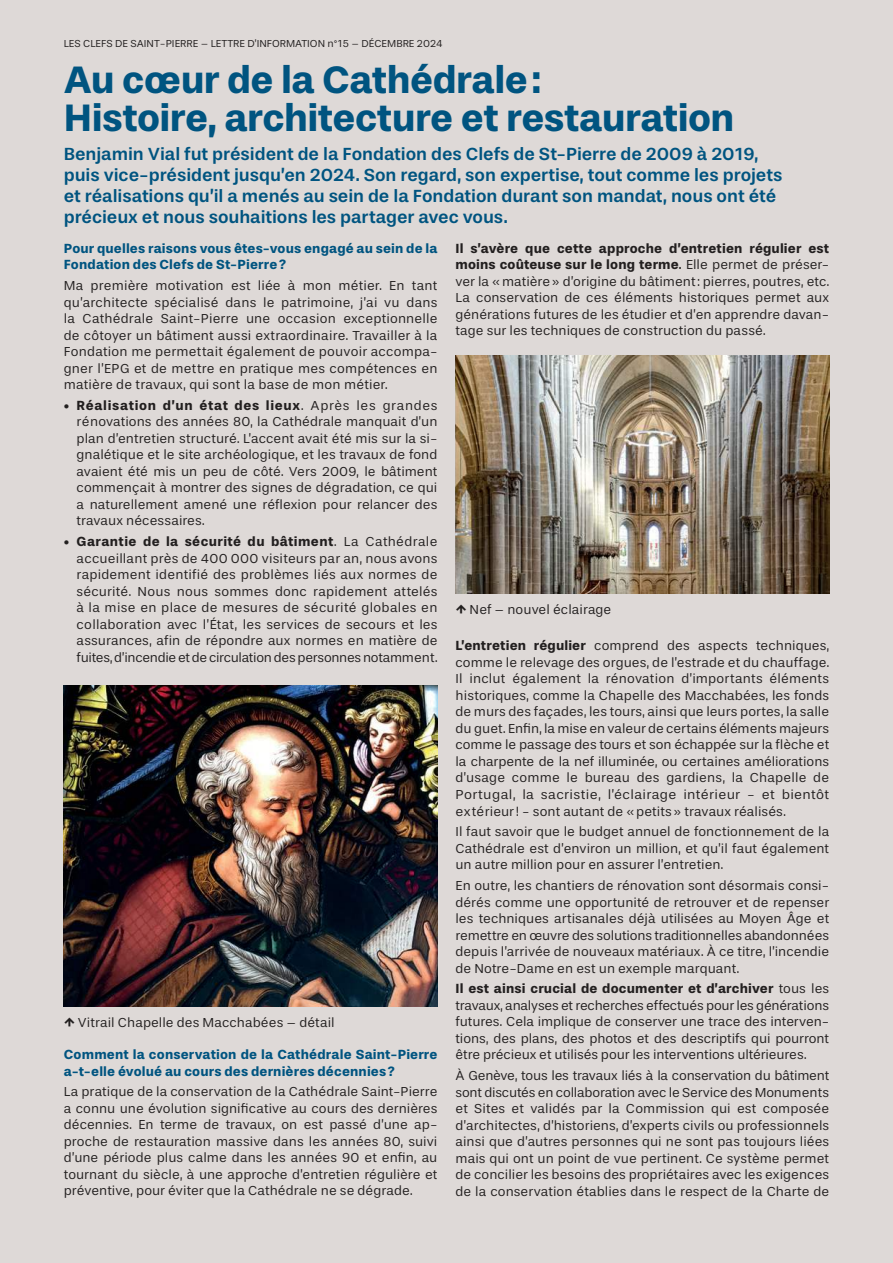
<style>
.page{position:relative;width:893px;height:1263px;background:#e2dddb}
.page>*{position:absolute;margin:0;border:0;box-sizing:border-box;transform-origin:0 0}
.t1{font:700 39px/37.5px "Stevie Sans";letter-spacing:-.015em;color:#005480}
.t2{font:500 18px/21px "Stevie Sans";letter-spacing:-.005em;color:#005480}
.t3{font:13.5px/16.5px "Stevie Sans";letter-spacing:.005em;color:#221f1f;text-align:justify}
.t4{font:700 13.5px/16.5px "Stevie Sans";letter-spacing:.01em;color:#005480}
.t5{font:10.5px "Stevie Sans";color:#221f1f}
.s1{font-weight:700}
.s2{font-style:inherit}
</style>
<div class="page">
<img style="left:455px;top:356px;width:374px;height:238px">
<img style="left:64px;top:685px;width:373px;height:321px">
<p class="t5" style="left:64px;top:38px;width:380px">LES CLEFS DE SAINT-PIERRE – LETTRE D’INFORMATION n°15 – DÉCEMBRE 2024</p>
<h1 class="t1" style="left:64px;top:61px;width:672px">Au cœur de la Cathédrale:<br>Histoire, architecture et restauration</h1>
<p class="t2" style="left:64px;top:145px;width:720px">Benjamin Vial fut président de la Fondation des Clefs de St-Pierre de 2009 à 2019, puis vice-président jusqu’en 2024. Son regard, son expertise, tout comme les projets et réalisations qu’il a menés au sein de la Fondation durant son mandat, nous ont été précieux et nous souhaitions les partager avec vous.</p>
<p class="t4" style="left:64px;top:240px;width:375px">Pour quelles raisons vous êtes-vous engagé au sein de la<br>Fondation des Clefs de St-Pierre?</p>
<p class="t3" style="left:64px;top:278px;width:375px">Ma première motivation est liée à mon métier. En tant qu’architecte spécialisé dans le patrimoine, j’ai vu dans la Cathédrale Saint-Pierre une occasion exceptionnelle de côtoyer un bâtiment aussi extraordinaire. Travailler à la Fondation me permettait également de pouvoir accompa&shy;gner l’EPG et de mettre en pratique mes compétences en matière de travaux, qui sont la base de mon métier.</p>
<p class="t3" style="left:77px;top:397px;width:362px;text-indent:-13px"><span class="s1">• Réalisation d’un état des lieux</span>. Après les grandes rénovations des années 80, la Cathédrale manquait d’un plan d’entretien structuré. L’accent avait été mis sur la si&shy;gnalétique et le site archéologique, et les travaux de fond avaient été mis un peu de côté. Vers 2009, le bâtiment commençait à montrer des signes de dégradation, ce qui a naturellement amené une réflexion pour relancer des travaux nécessaires.</p>
<p class="t3" style="left:77px;top:533px;width:362px;text-indent:-13px"><span class="s1">• Garantie de la sécurité du bâtiment</span>. La Cathédrale accueillant près de 400 000 visiteurs par an, nous avons rapidement identifié des problèmes liés aux normes de sécurité. Nous nous sommes donc rapidement attelés à la mise en place de mesures de sécurité globales en collaboration avec l’État, les services de secours et les assurances, afin de répondre aux normes en matière de fuites, d’incendie et de circulation des personnes notamment.</p>
<p class="t3" style="left:78px;top:1015px;width:258px">Vitrail Chapelle des Macchabées – détail</p>
<p class="t4" style="left:64px;top:1046px;width:375px">Comment la conservation de la Cathédrale Saint-Pierre a-t-elle évolué au cours des dernières décennies?</p>
<p class="t3" style="left:64px;top:1084px;width:375px">La pratique de la conservation de la Cathédrale Saint-Pierre a connu une évolution significative au cours des dernières décennies. En terme de travaux, on est passé d’une ap&shy;proche de restauration massive dans les années 80, suivi d’une période plus calme dans les années 90 et enfin, au tournant du siècle, à une approche d’entretien régulière et préventive, pour éviter que la Cathédrale ne se dégrade.</p>
<p class="t3" style="left:455px;top:240px;width:375px"><span class="s1">Il s’avère que cette approche d’entretien régulier est moins coûteuse sur le long terme</span><span class="s2">.</span> Elle permet de préser&shy;ver la «matière» d’origine du bâtiment: pierres, poutres, etc.<br>La conservation de ces éléments historiques permet aux générations futures de les étudier et d’en apprendre davan&shy;tage sur les techniques de construction du passé.</p>
<p class="t3" style="left:470px;top:601px;width:143px">Nef – nouvel éclairage</p>
<p class="t3" style="left:455px;top:638px;width:375px"><span class="s1">L’entretien régulier</span> comprend des aspects techniques, comme le relevage des orgues, de l’estrade et du chauffage.<br>Il inclut également la rénovation d’importants éléments historiques, comme la Chapelle des Macchabées, les fonds de murs des façades, les tours, ainsi que leurs portes, la salle du guet. Enfin, la mise en valeur de certains éléments majeurs comme le passage des tours et son échappée sur la flèche et la charpente de la nef illuminée, ou certaines améliorations d’usage comme le bureau des gardiens, la Chapelle de Portugal, la sacristie, l’éclairage intérieur - et bientôt extérieur! - sont autant de «petits» travaux réalisés.</p>
<p class="t3" style="left:455px;top:824px;width:375px">Il faut savoir que le budget annuel de fonctionnement de la Cathédrale est d’environ un million, et qu’il faut également un autre million pour en assurer l’entretien.</p>
<p class="t3" style="left:455px;top:877px;width:375px">En outre, les chantiers de rénovation sont désormais consi&shy;dérés comme une opportunité de retrouver et de repenser les techniques artisanales déjà utilisées au Moyen Âge et remettre en œuvre des solutions traditionnelles abandonnées depuis l’arrivée de nouveaux matériaux. À ce titre, l’incendie de Notre-Dame en est un exemple marquant.</p>
<p class="t3" style="left:455px;top:981px;width:375px"><span class="s1">Il est ainsi crucial de documenter et d’archiver</span> tous les travaux, analyses et recherches effectués pour les générations futures. Cela implique de conserver une trace des interven&shy;tions, des plans, des photos et des descriptifs qui pourront être précieux et utilisés pour les interventions ultérieures.</p>
<p class="t3" style="left:455px;top:1067px;width:375px">À Genève, tous les travaux liés à la conservation du bâtiment sont discutés en collaboration avec le Service des Monuments et Sites et validés par la Commission qui est composée d’architectes, d’historiens, d’experts civils ou professionnels ainsi que d’autres personnes qui ne sont pas toujours liées mais qui ont un point de vue pertinent. Ce système permet de concilier les besoins des propriétaires avec les exigences de la conservation établies dans le respect de la Charte de</p>
</div>
